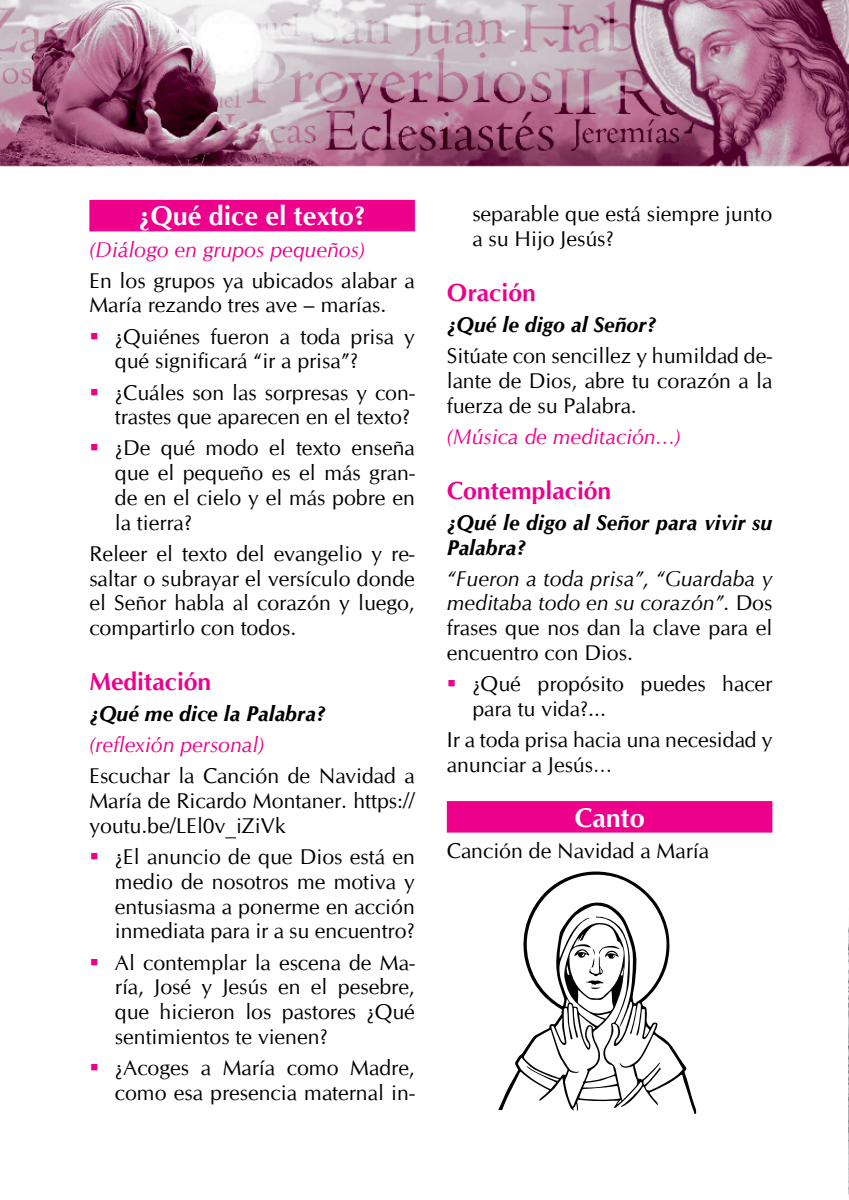
<style>
.page{position:relative;width:849px;height:1200px;background:#fff}
.page>*{position:absolute;margin:0;border:0;box-sizing:border-box;transform-origin:0 0}
.t1{font:700 27px "CG Omega";color:#fff}
.t2{font:700 24.75px "CG Omega";color:#ec008c}
.t3{font:21.38px/24.8px "CG Omega";color:#000}
.t4{font:italic 21.38px/24.8px "CG Omega";color:#000;text-align:justify}
.t5{font:italic 700 21.38px/24.8px "CG Omega";color:#000}
.t6{font:italic 21.38px "CG Omega";color:#ec008c}
.s1{font-style:normal}
</style>
<div class="page">
<img style="left:0;top:0;width:848px;height:232px">
<img style="left:848px;top:926px;width:1px;height:270px">
<div style="left:89px;top:200px;width:326px;height:31px;background:#ec008c"></div>
<div style="left:446px;top:800px;width:326px;height:32px;background:#ec008c"></div>
<svg style="left:498px;top:871px;width:198px;height:242px"></svg>
<svg style="left:574px;top:945px;width:45px;height:44px"></svg>
<p class="t1" style="left:138px;top:199px;width:228px">¿Qué dice el texto?</p>
<p class="t6" style="left:89px;top:236px;width:277px">(Diálogo en grupos pequeños)</p>
<p class="t3" style="left:89px;top:268px;width:327px">En los grupos ya ubicados alabar a<br>María rezando tres ave – marías.</p>
<p class="t3" style="left:115px;top:324px;width:301px">¿Quiénes fueron a toda prisa y qué significará “ir a prisa”?</p>
<p class="t3" style="left:115px;top:380px;width:301px">¿Cuáles son las sorpresas y con&shy;trastes que aparecen en el texto?</p>
<p class="t3" style="left:115px;top:436px;width:301px;text-align:justify">¿De qué modo el texto enseña que el pequeño es el más gran&shy;de en el cielo y el más pobre en la tierra?</p>
<p class="t3" style="left:89px;top:541px;width:327px;text-align:justify">Releer el texto del evangelio y re&shy;saltar o subrayar el versículo donde el Señor habla al corazón y luego, compartirlo con todos.</p>
<p class="t2" style="left:89px;top:665px;width:123px">Meditación</p>
<p class="t5" style="left:89px;top:701px;width:237px">¿Qué me dice la Palabra?</p>
<p class="t6" style="left:89px;top:731px;width:176px">(reflexión personal)</p>
<p class="t3" style="left:89px;top:763px;width:327px;text-align:justify">Escuchar la Canción de Navidad a María de Ricardo Montaner. https:// youtu.be/LEl0v_iZiVk</p>
<p class="t3" style="left:115px;top:844px;width:301px;text-align:justify">¿El anuncio de que Dios está en medio de nosotros me motiva y entusiasma a ponerme en acción inmediata para ir a su encuentro?</p>
<p class="t3" style="left:115px;top:949px;width:301px;text-align:justify">Al contemplar la escena de Ma&shy;ría, José y Jesús en el pesebre, que hicieron los pastores ¿Qué sentimientos te vienen?</p>
<p class="t3" style="left:115px;top:1055px;width:301px">¿Acoges a María como Madre, como esa presencia maternal in-</p>
<p class="t3" style="left:472px;top:202px;width:301px">separable que está siempre junto a su Hijo Jesús?</p>
<p class="t2" style="left:446px;top:276px;width:90px">Oración</p>
<p class="t5" style="left:446px;top:312px;width:211px">¿Qué le digo al Señor?</p>
<p class="t3" style="left:446px;top:343px;width:327px;text-align:justify">Sitúate con sencillez y humildad de&shy;lante de Dios, abre tu corazón a la fuerza de su Palabra.</p>
<p class="t6" style="left:446px;top:423px;width:235px">(Música de meditación…)</p>
<p class="t2" style="left:446px;top:474px;width:166px">Contemplación</p>
<p class="t5" style="left:446px;top:510px;width:327px">¿Qué le digo al Señor para vivir su<br>Palabra?</p>
<p class="t4" style="left:446px;top:566px;width:327px">“Fueron a toda prisa”, “Guardaba y meditaba todo en su corazón”. <span class="s1">Dos frases que nos dan la clave para el encuentro con Dios.</span></p>
<p class="t3" style="left:472px;top:671px;width:301px">¿Qué propósito puedes hacer para tu vida?...</p>
<p class="t3" style="left:446px;top:727px;width:327px">Ir a toda prisa hacia una necesidad y anunciar a Jesús…</p>
<p class="t1" style="left:574px;top:800px;width:72px">Canto</p>
<p class="t3" style="left:446px;top:838px;width:263px">Canción de Navidad a María</p>
</div>
